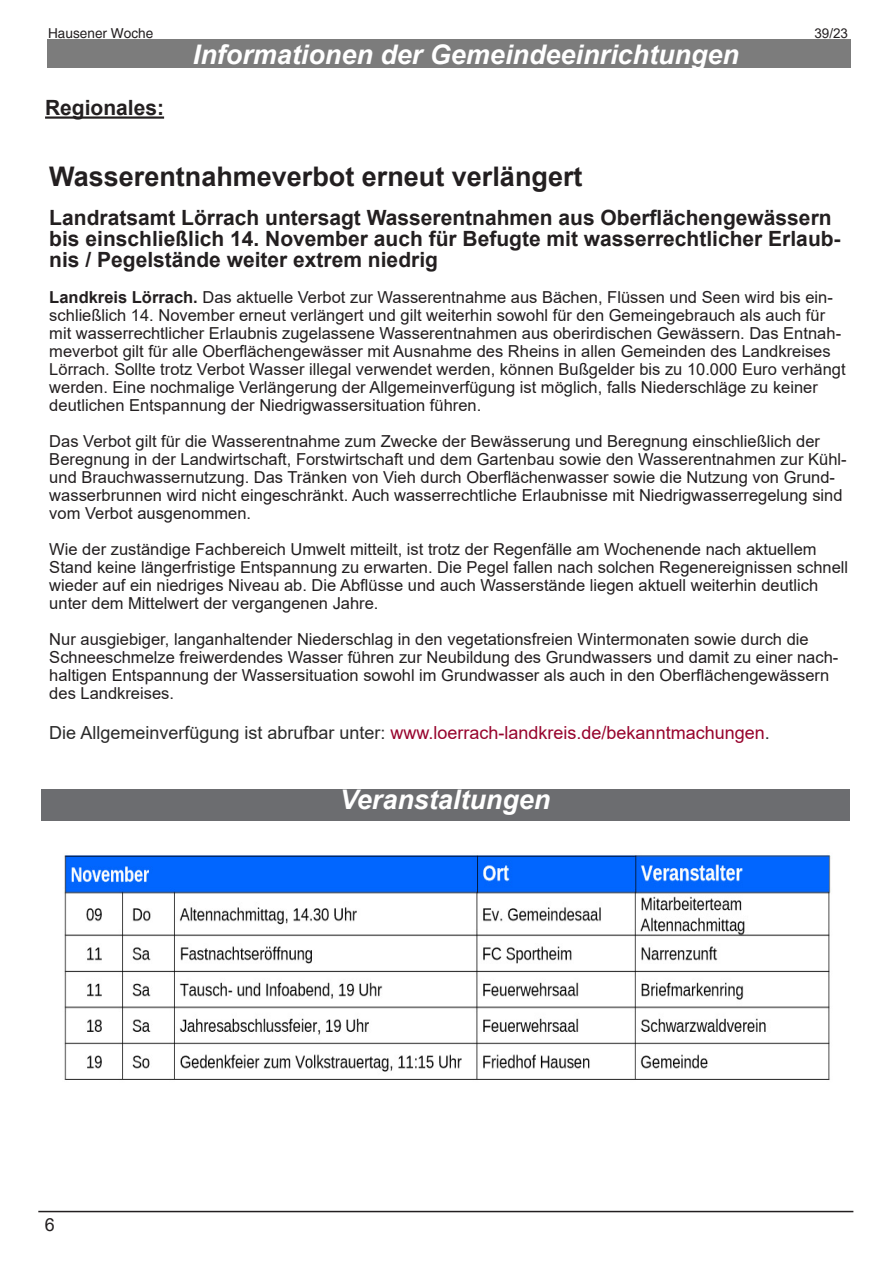
<style>
.page{position:relative;width:893px;height:1263px;background:#fff}
.page>*{position:absolute;margin:0;border:0;box-sizing:border-box;transform-origin:0 0}
.anzeigefett{font:italic 700 27px "Arial";color:#fff}
.Default{font:700 27px "Arial";color:#231f20}
.Default-2{font:700 21px/21px "Arial";color:#231f20}
.anzeigefett-2{font:700 21px "Arial";color:#231f20}
.t1{font:18px "Arial";color:#97032c}
.t2{font:18px "Arial";color:#231f20}
.Default-3{font:16.5px/18px "Arial";color:#231f20}
.t3{font:13.65px "Helvetica";color:#231f20}
.t4{font:13.5px "Arial";color:#231f20}
.s1{font-weight:700}
.s2{color:#2a2a2a}
</style>
<div class="page">
<hr style="left:38px;top:1211px;width:815px;height:1px;background:#231f20">
<div style="left:41px;top:789px;width:808px;height:31px;background:#6c6d70"></div>
<img style="left:64px;top:855px;width:767px;height:225px">
<div style="left:47px;top:40px;width:804px;height:28px;background:#7c7c7c"></div>
<hr style="left:45px;top:116px;width:119px;height:3px;background:#231f20">
<p class="t3" style="left:48px;top:25px;width:107px">Hausener Woche</p>
<p class="anzeigefett-2" style="left:45px;top:93px;width:121px">Regionales:</p>
<p class="anzeigefett" style="left:193px;top:37px;width:548px">Informationen der Gemeindeeinrichtungen</p>
<p class="t4" style="left:814px;top:24px;width:35px">39/23</p>
<p class="Default" style="left:49px;top:158px;width:535px">Wasserentnahmeverbot erneut verlängert</p>
<p class="Default-2" style="left:49px;top:208px;width:793px">Landratsamt Lörrach untersagt Wasserentnahmen aus Oberflächengewässern bis einschließlich 14. November auch für Befugte mit wasserrechtlicher Erlaub&shy;nis / Pegelstände weiter extrem niedrig</p>
<p class="Default-3" style="left:49px;top:288px;width:798px"><span class="s1">Landkreis Lörrach.</span> Das aktuelle Verbot zur Wasserentnahme aus Bächen, Flüssen und Seen wird bis ein&shy;schließlich 14. November erneut verlängert und gilt weiterhin sowohl für den Gemeingebrauch als auch für mit wasserrechtlicher Erlaubnis zugelassene Wasserentnahmen aus oberirdischen Gewässern. Das Entnah&shy;meverbot gilt für alle Oberflächengewässer mit Ausnahme des Rheins in allen Gemeinden des Landkreises Lörrach. Sollte trotz Verbot Wasser illegal verwendet werden, können Bußgelder bis zu 10.000 Euro verhängt werden. Eine nochmalige Verlängerung der Allgemeinverfügung ist möglich, falls Niederschläge zu keiner deutlichen Entspannung der Niedrigwassersituation führen.</p>
<p class="Default-3" style="left:49px;top:432px;width:799px">Das Verbot gilt für die Wasserentnahme zum Zwecke der Bewässerung und Beregnung einschließlich der Beregnung in der Landwirtschaft, Forstwirtschaft und dem Gartenbau sowie den Wasserentnahmen zur Kühl&shy;und Brauchwassernutzung. Das Tränken von Vieh durch Oberflächenwasser sowie die Nutzung von Grund&shy;wasserbrunnen wird nicht eingeschränkt. Auch wasserrechtliche Erlaubnisse mit Niedrigwasserregelung sind vom Verbot ausgenommen.</p>
<p class="Default-3" style="left:49px;top:540px;width:800px">Wie der zuständige Fachbereich Umwelt mitteilt, ist trotz der Regenfälle am Wochenende nach aktuellem Stand keine längerfristige Entspannung zu erwarten. Die Pegel fallen nach solchen Regenereignissen schnell wieder auf ein niedriges Niveau ab. Die Abflüsse und auch Wasserstände liegen aktuell weiterhin deutlich unter dem Mittelwert der vergangenen Jahre.</p>
<p class="Default-3" style="left:49px;top:630px;width:791px">Nur ausgiebiger, langanhaltender Niederschlag in den vegetationsfreien Wintermonaten sowie durch die Schneeschmelze freiwerdendes Wasser führen zur Neubildung des Grundwassers und damit zu einer nach&shy;haltigen Entspannung der Wassersituation sowohl im Grundwasser als auch in den Oberflächengewässern des Landkreises.</p>
<p class="t1" style="left:49px;top:720px;width:722px"><span class="s2">Die Allgemeinverfügung ist abrufbar unter:</span> www.loerrach-landkreis.de/bekanntmachungen<span class="s2">.</span></p>
<p class="t2" style="left:45px;top:1213px;width:12px">6</p>
<p class="anzeigefett" style="left:340px;top:781px;width:212px">Veranstaltungen</p>
</div>
